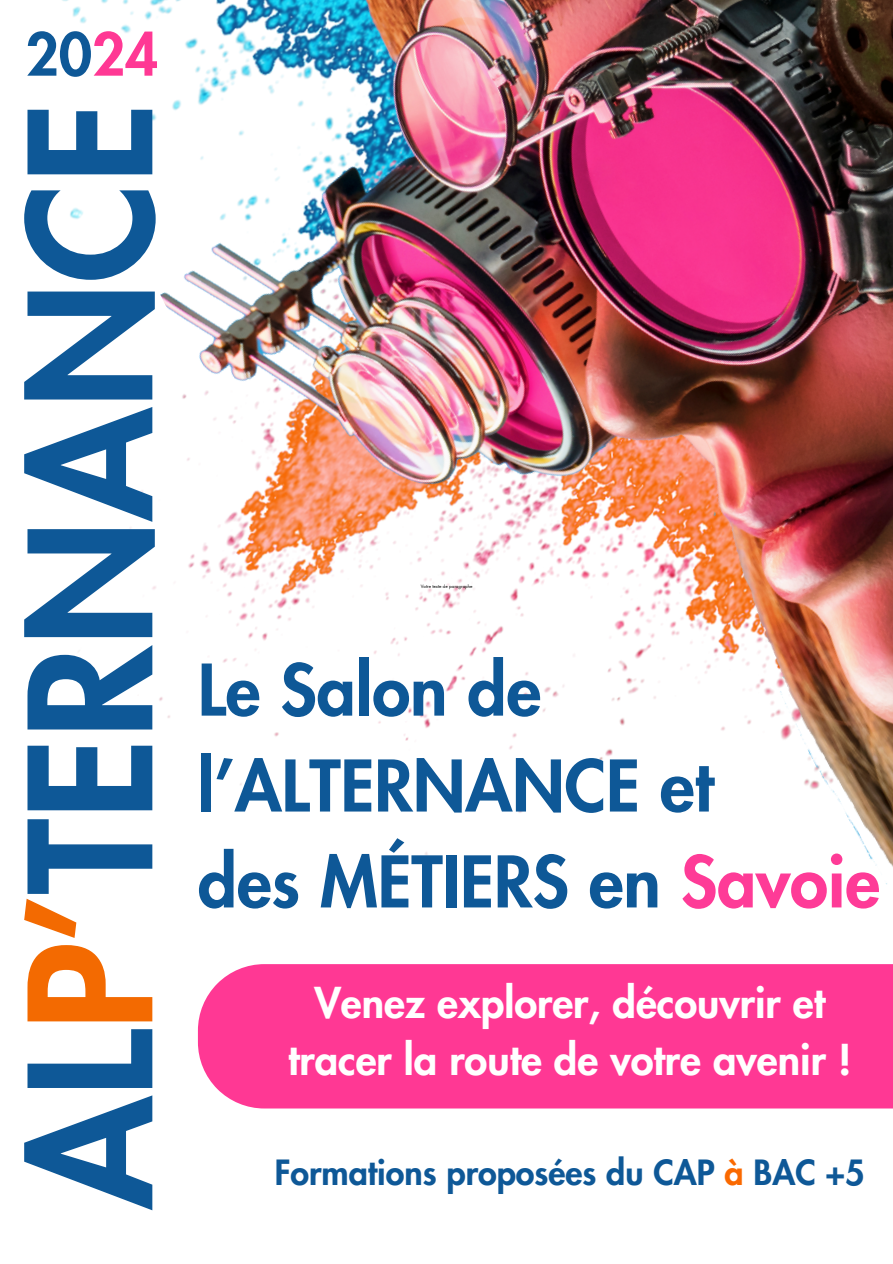
<style>
.page{position:relative;width:893px;height:1264px;background:#fff}
.page>*{position:absolute;margin:0;border:0;box-sizing:border-box;transform-origin:0 0}
.t1{font:800 165.45px "Futura LT Pro";color:#0e5897}
.t2{font:800 69.15px/95.8px "Futura LT Pro";color:#0e5897}
.t3{font:800 57.45px "Futura LT Pro";color:#0e5897}
.t4{font:800 41.55px/57.3px "Futura LT Pro";color:#fff;text-align:center}
.t5{font:800 33.9px "Futura LT Pro";color:#0e5897}
.t6{font:4.5px "Futura LT Pro";color:#000}
.s1{color:#ff3894}
.s2{color:#f36a01}
.s3{color:#fe3b97}
.s4{color:#fa6900}
</style>
<div class="page">
<img style="left:38px;top:0;width:854px;height:1044px">
<div style="left:198px;top:964px;width:694px;height:144px;background:#ff3894"></div>
<h1 class="t3" style="left:26px;top:28px;width:134px">20<span class="s1">24</span></h1>
<p class="t1" style="left:16px;top:1208px;width:1107px;rotate:-90deg">AL<span class="s2">P’</span>TERNANCE</p>
<h2 class="t6" style="left:421px;top:584px;width:53px">Votre texte de paragraphe</h2>
<h3 class="t2" style="left:198px;top:645px;width:683px">Le Salon de l’ALTERNANCE et<br>des MÉTIERS en <span class="s3">Savoie</span></h3>
<h4 class="t4" style="left:288px;top:975px;width:565px">Venez explorer, découvrir et tracer la route de votre avenir !</h4>
<h5 class="t5" style="left:275px;top:1157px;width:591px">Formations proposées du CAP <span class="s4">à</span> BAC +5</h5>
</div>
